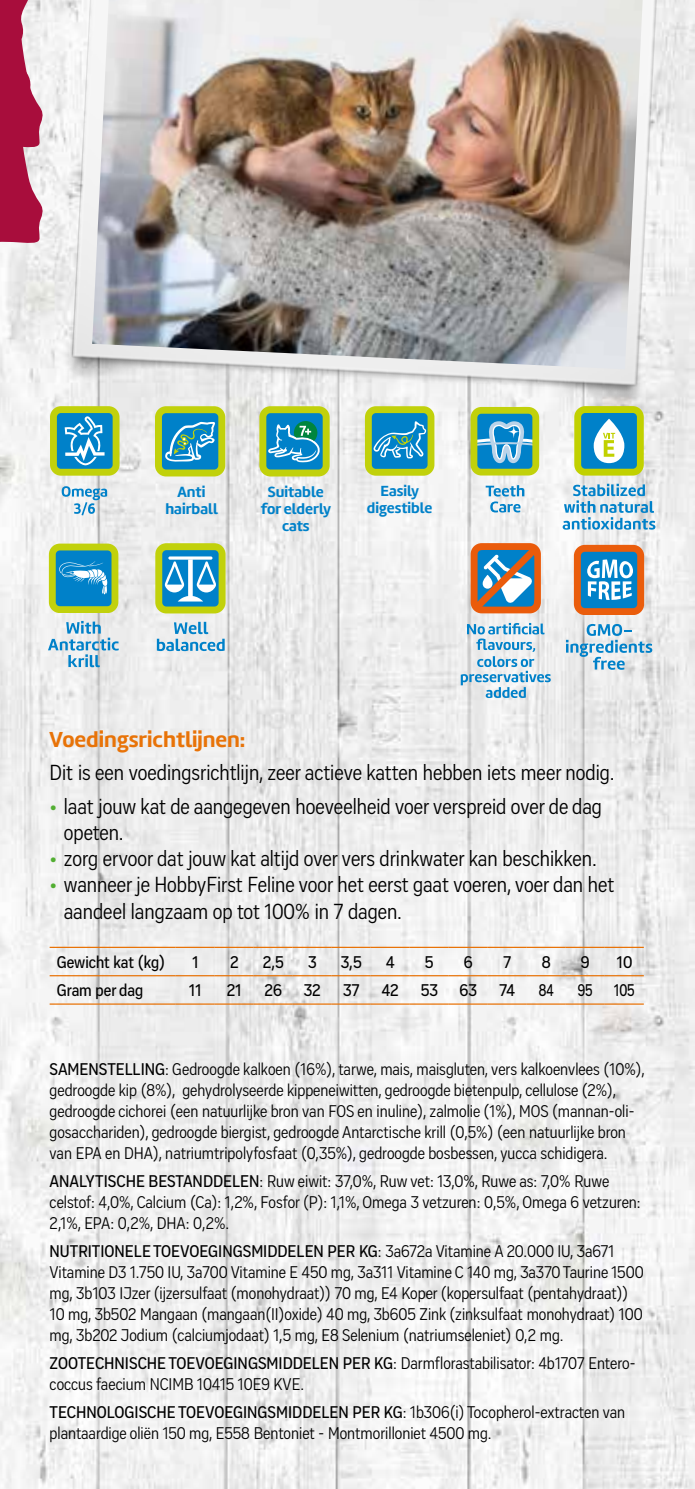
<style>
.page{position:relative;width:695px;height:1489px;background:#fff}
.page>*{position:absolute;margin:0;border:0;box-sizing:border-box;transform-origin:0 0}
.t1{font:22.5px/26.2px "Vito Condensed";color:#000}
.t2{font:700 22.5px "Marine";color:#e87308}
.t3{font:17.5px/21px "Vito Condensed";color:#000}
.t4{font:500 17.5px "Vito Condensed";color:#000}
.t5{font:500 17.5px "Vito Condensed";color:#000;scale:.85 1}
.t6{font:700 15.25px/17.2px "Marine";color:#0081c9;text-align:center}
.s1{color:#52ae32}
.s2{font-weight:500}
</style>
<div class="page">
<img style="left:0;top:459px;width:694px;height:1029px">
<img style="left:0;top:0;width:694px;height:459px">
<img style="left:92px;top:0;width:550px;height:369px">
<hr style="left:50px;top:946px;width:126px;height:1px;background:#e87308">
<hr style="left:176px;top:946px;width:39px;height:1px;background:#e87308">
<hr style="left:215px;top:946px;width:39px;height:1px;background:#e87308">
<hr style="left:254px;top:946px;width:39px;height:1px;background:#e87308">
<hr style="left:293px;top:946px;width:39px;height:1px;background:#e87308">
<hr style="left:332px;top:946px;width:39px;height:1px;background:#e87308">
<hr style="left:371px;top:946px;width:38px;height:1px;background:#e87308">
<hr style="left:409px;top:946px;width:39px;height:1px;background:#e87308">
<hr style="left:448px;top:946px;width:39px;height:1px;background:#e87308">
<hr style="left:487px;top:946px;width:39px;height:1px;background:#e87308">
<hr style="left:526px;top:946px;width:39px;height:1px;background:#e87308">
<hr style="left:565px;top:946px;width:39px;height:1px;background:#e87308">
<hr style="left:604px;top:946px;width:39px;height:1px;background:#e87308">
<hr style="left:50px;top:975px;width:126px;height:1px;background:#e87308">
<hr style="left:176px;top:975px;width:39px;height:1px;background:#e87308">
<hr style="left:215px;top:975px;width:39px;height:1px;background:#e87308">
<hr style="left:254px;top:975px;width:39px;height:1px;background:#e87308">
<hr style="left:293px;top:975px;width:39px;height:1px;background:#e87308">
<hr style="left:332px;top:975px;width:39px;height:1px;background:#e87308">
<hr style="left:371px;top:975px;width:38px;height:1px;background:#e87308">
<hr style="left:409px;top:975px;width:39px;height:1px;background:#e87308">
<hr style="left:448px;top:975px;width:39px;height:1px;background:#e87308">
<hr style="left:487px;top:975px;width:39px;height:1px;background:#e87308">
<hr style="left:526px;top:975px;width:39px;height:1px;background:#e87308">
<hr style="left:565px;top:975px;width:39px;height:1px;background:#e87308">
<hr style="left:604px;top:975px;width:39px;height:1px;background:#e87308">
<hr style="left:50px;top:1003px;width:126px;height:1px;background:#e87308">
<hr style="left:176px;top:1003px;width:39px;height:1px;background:#e87308">
<hr style="left:215px;top:1003px;width:39px;height:1px;background:#e87308">
<hr style="left:254px;top:1003px;width:39px;height:1px;background:#e87308">
<hr style="left:293px;top:1003px;width:39px;height:1px;background:#e87308">
<hr style="left:332px;top:1003px;width:39px;height:1px;background:#e87308">
<hr style="left:371px;top:1003px;width:38px;height:1px;background:#e87308">
<hr style="left:409px;top:1003px;width:39px;height:1px;background:#e87308">
<hr style="left:448px;top:1003px;width:39px;height:1px;background:#e87308">
<hr style="left:487px;top:1003px;width:39px;height:1px;background:#e87308">
<hr style="left:526px;top:1003px;width:39px;height:1px;background:#e87308">
<hr style="left:565px;top:1003px;width:39px;height:1px;background:#e87308">
<hr style="left:604px;top:1003px;width:39px;height:1px;background:#e87308">
<svg style="left:566px;top:624px;width:86px;height:45px"></svg>
<svg style="left:573px;top:545px;width:71px;height:70px"></svg>
<svg style="left:460px;top:541px;width:90px;height:157px"></svg>
<svg style="left:259px;top:406px;width:70px;height:70px"></svg>
<svg style="left:155px;top:406px;width:70px;height:70px"></svg>
<svg style="left:157px;top:621px;width:68px;height:30px"></svg>
<svg style="left:155px;top:543px;width:70px;height:70px"></svg>
<hr style="left:168px;top:556px;width:44px;height:3px;background:#fff;border-radius:2px">
<svg style="left:562px;top:483px;width:93px;height:46px"></svg>
<svg style="left:574px;top:406px;width:69px;height:69px"></svg>
<svg style="left:485px;top:485px;width:39px;height:27px"></svg>
<svg style="left:470px;top:407px;width:69px;height:68px"></svg>
<svg style="left:365px;top:406px;width:69px;height:69px"></svg>
<svg style="left:62px;top:486px;width:45px;height:29px"></svg>
<svg style="left:50px;top:406px;width:69px;height:69px"></svg>
<svg style="left:48px;top:621px;width:71px;height:46px"></svg>
<svg style="left:49px;top:543px;width:69px;height:70px"></svg>
<p class="t6" style="left:165px;top:483px;width:54px">Anti hairball</p>
<p class="t6" style="left:367px;top:482px;width:67px">Easily digestible</p>
<p class="t6" style="left:261px;top:483px;width:72px">Suitable for elderly cats</p>
<p class="t2" style="left:50px;top:724px;width:197px">Voedingsrichtlijnen:</p>
<p class="t1" style="left:50px;top:759px;width:566px">Dit is een voedingsrichtlijn, zeer actieve katten hebben iets meer nodig.</p>
<p class="t1" style="left:64px;top:792px;width:539px;text-indent:-14px"><span class="s1">•</span> laat jouw kat de aangegeven hoeveelheid voer verspreid over de dag opeten.</p>
<p class="t1" style="left:50px;top:845px;width:548px"><span class="s1">•</span> zorg ervoor dat jouw kat altijd over vers drinkwater kan beschikken.</p>
<p class="t1" style="left:64px;top:871px;width:552px;text-indent:-14px"><span class="s1">•</span> wanneer je HobbyFirst Feline voor het eerst gaat voeren, voer dan het aandeel langzaam op tot 100% in 7 dagen.</p>
<p class="t4" style="left:57px;top:951px;width:110px">Gewicht kat (kg)</p>
<p class="t4" style="left:192px;top:951px;width:8px">1</p>
<p class="t4" style="left:230px;top:951px;width:10px">2</p>
<p class="t4" style="left:262px;top:951px;width:23px">2,5</p>
<p class="t4" style="left:308px;top:951px;width:10px">3</p>
<p class="t4" style="left:341px;top:951px;width:22px">3,5</p>
<p class="t4" style="left:386px;top:951px;width:10px">4</p>
<p class="t4" style="left:425px;top:951px;width:10px">5</p>
<p class="t4" style="left:463px;top:951px;width:10px">6</p>
<p class="t4" style="left:503px;top:951px;width:9px">7</p>
<p class="t4" style="left:541px;top:951px;width:10px">8</p>
<p class="t4" style="left:581px;top:951px;width:10px">9</p>
<p class="t4" style="left:616px;top:951px;width:17px">10</p>
<p class="t4" style="left:57px;top:979px;width:88px">Gram per dag</p>
<p class="t4" style="left:189px;top:979px;width:14px">11</p>
<p class="t4" style="left:227px;top:979px;width:16px">21</p>
<p class="t4" style="left:264px;top:979px;width:19px">26</p>
<p class="t4" style="left:304px;top:979px;width:18px">32</p>
<p class="t4" style="left:343px;top:979px;width:18px">37</p>
<p class="t4" style="left:382px;top:979px;width:18px">42</p>
<p class="t4" style="left:420px;top:979px;width:58px">53 63</p>
<p class="t4" style="left:499px;top:979px;width:17px">74</p>
<p class="t5" style="left:538px;top:979px;width:19px">84</p>
<p class="t5" style="left:578px;top:979px;width:68px">95 105</p>
<p class="t3" style="left:50px;top:1058px;width:596px"><span class="s2">SAMENSTELLING</span>: Gedroogde kalkoen (16%), tarwe, mais, maisgluten, vers kalkoenvlees (10%), gedroogde kip (8%), gehydrolyseerde kippeneiwitten, gedroogde bietenpulp, cellulose (2%), gedroogde cichorei (een natuurlijke bron van FOS en inuline), zalmolie (1%), MOS (mannan-oli&shy;gosacchariden), gedroogde biergist, gedroogde Antarctische krill (0,5%) (een natuurlijke bron van EPA en DHA), natriumtripolyfosfaat (0,35%), gedroogde bosbessen, yucca schidigera.</p>
<p class="t3" style="left:50px;top:1170px;width:592px"><span class="s2">ANALYTISCHE BESTANDDELEN</span>: Ruw eiwit: 37,0%, Ruw vet: 13,0%, Ruwe as: 7,0% Ruwe celstof: 4,0%, Calcium (Ca): 1,2%, Fosfor (P): 1,1%, Omega 3 vetzuren: 0,5%, Omega 6 vetzuren:<br>2,1%, EPA: 0,2%, DHA: 0,2%.</p>
<p class="t3" style="left:50px;top:1240px;width:595px"><span class="s2">NUTRITIONELE TOEVOEGINGSMIDDELEN PER KG</span>: 3a672a Vitamine A 20.000 IU, 3a671<br>Vitamine D3 1.750 IU, 3a700 Vitamine E 450 mg, 3a311 Vitamine C 140 mg, 3a370 Taurine 1500 mg, 3b103 IJzer (ijzersulfaat (monohydraat)) 70 mg, E4 Koper (kopersulfaat (pentahydraat))<br>10 mg, 3b502 Mangaan (mangaan(II)oxide) 40 mg, 3b605 Zink (zinksulfaat monohydraat) 100 mg, 3b202 Jodium (calciumjodaat) 1,5 mg, E8 Selenium (natriumseleniet) 0,2 mg.</p>
<p class="t3" style="left:50px;top:1352px;width:587px"><span class="s2">ZOOTECHNISCHE TOEVOEGINGSMIDDELEN PER KG</span>: Darmflorastabilisator: 4b1707 Entero&shy;coccus faecium NCIMB 10415 10E9 KVE.</p>
<p class="t3" style="left:50px;top:1401px;width:577px"><span class="s2">TECHNOLOGISCHE TOEVOEGINGSMIDDELEN PER KG</span>: 1b306(i) Tocopherol-extracten van plantaardige oliën 150 mg, E558 Bentoniet - Montmorilloniet 4500 mg.</p>
</div>
